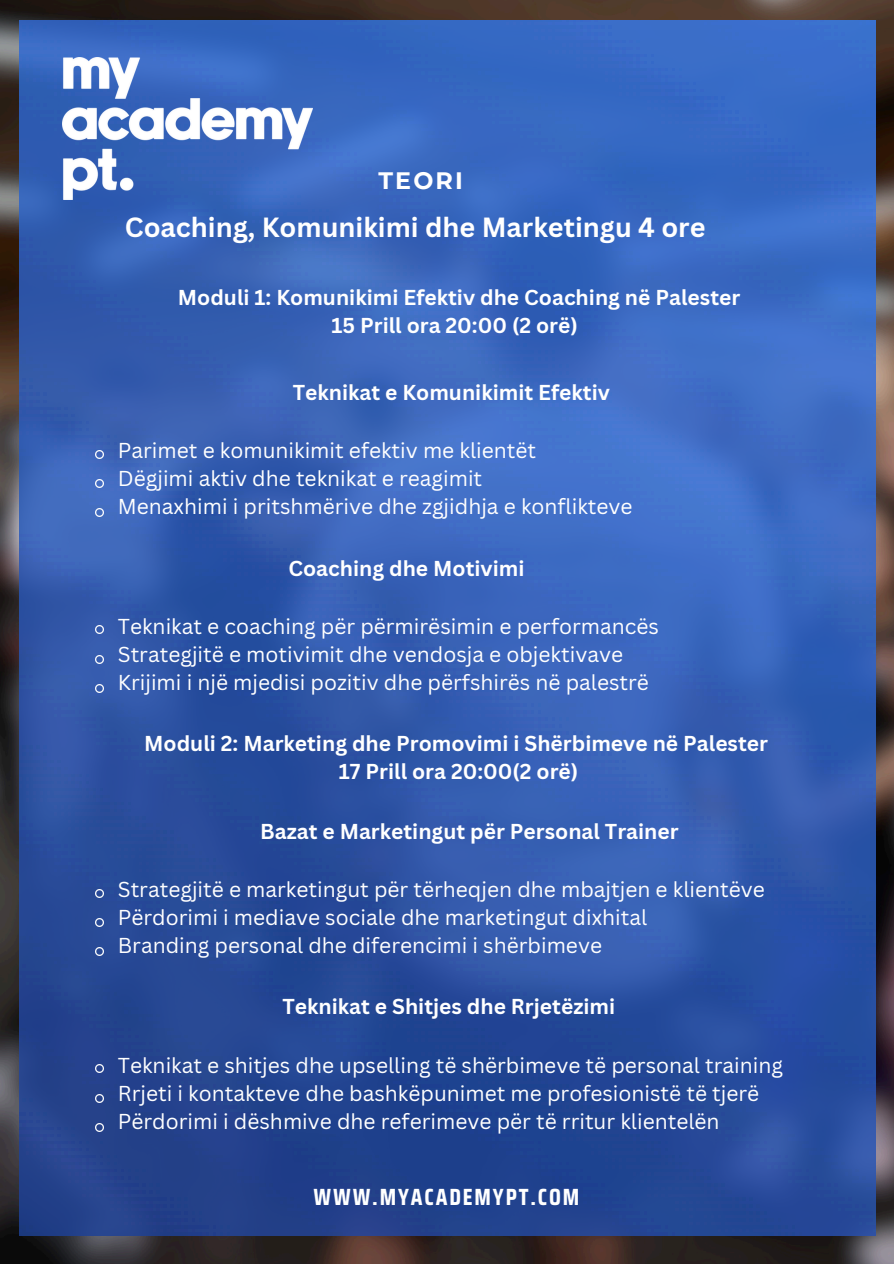
<style>
.page{position:relative;width:894px;height:1264px;background:#fff}
.page>*{position:absolute;margin:0;border:0;box-sizing:border-box;transform-origin:0 0}
.t1{font:700 27px "Canva Sans";color:#fff}
.t2{font:700 23.7px "Montserrat";letter-spacing:.09em;color:#fff}
.t3{font:700 23.4px "Saira Condensed";letter-spacing:.08em;color:#fff}
.t4{font:21px/28.2px "Canva Sans";color:#fff}
.t5{font:700 21px/28.2px "Canva Sans";color:#fff;text-align:center}
</style>
<div class="page">
<img style="left:0;top:0;width:893px;height:1263px">
<img style="left:19px;top:21px;width:856px;height:1214px">
<svg style="left:95px;top:1064px;width:8px;height:8px"></svg>
<svg style="left:95px;top:1123px;width:8px;height:8px"></svg>
<svg style="left:95px;top:479px;width:8px;height:8px"></svg>
<svg style="left:95px;top:655px;width:8px;height:8px"></svg>
<svg style="left:95px;top:684px;width:8px;height:8px"></svg>
<svg style="left:95px;top:889px;width:8px;height:8px"></svg>
<svg style="left:95px;top:947px;width:8px;height:8px"></svg>
<svg style="left:95px;top:918px;width:8px;height:8px"></svg>
<svg style="left:95px;top:1094px;width:8px;height:8px"></svg>
<svg style="left:95px;top:626px;width:8px;height:8px"></svg>
<svg style="left:95px;top:509px;width:8px;height:8px"></svg>
<svg style="left:95px;top:450px;width:8px;height:8px"></svg>
<img style="left:63px;top:58px;width:249px;height:142px">
<p class="t2" style="left:378px;top:166px;width:86px">TEORI</p>
<p class="t1" style="left:125px;top:208px;width:582px">Coaching, Komunikimi dhe Marketingu 4 ore</p>
<h2 class="t5" style="left:178px;top:283px;width:563px">Moduli 1: Komunikimi Efektiv dhe Coaching në Palester<br>15 Prill ora 20:00 (2 orë)</h2>
<h1 class="t5" style="left:292px;top:378px;width:319px">Teknikat e Komunikimit Efektiv</h1>
<h3 class="t4" style="left:118px;top:436px;width:516px">Parimet e komunikimit efektiv me klientët<br>Dëgjimi aktiv dhe teknikat e reagimit<br>Menaxhimi i pritshmërive dhe zgjidhja e konflikteve</h3>
<p class="t5" style="left:288px;top:553px;width:237px">Coaching dhe Motivimi</p>
<p class="t4" style="left:118px;top:611px;width:542px">Teknikat e coaching për përmirësimin e performancës<br>Strategjitë e motivimit dhe vendosja e objektivave<br>Krijimi i një mjedisi pozitiv dhe përfshirës në palestrë</p>
<p class="t5" style="left:144px;top:729px;width:625px">Moduli 2: Marketing dhe Promovimi i Shërbimeve në Palester<br>17 Prill ora 20:00(2 orë)</p>
<p class="t5" style="left:260px;top:816px;width:420px">Bazat e Marketingut për Personal Trainer</p>
<h3 class="t4" style="left:118px;top:874px;width:648px">Strategjitë e marketingut për tërheqjen dhe mbajtjen e klientëve<br>Përdorimi i mediave sociale dhe marketingut dixhital<br>Branding personal dhe diferencimi i shërbimeve</h3>
<p class="t5" style="left:282px;top:991px;width:334px">Teknikat e Shitjes dhe Rrjetëzimi</p>
<p class="t4" style="left:118px;top:1050px;width:666px">Teknikat e shitjes dhe upselling të shërbimeve të personal training<br>Rrjeti i kontakteve dhe bashkëpunimet me profesionistë të tjerë<br>Përdorimi i dëshmive dhe referimeve për të rritur klientelën</p>
<p class="t3" style="left:313px;top:1178px;width:267px">WWW.MYACADEMYPT.COM</p>
</div>
